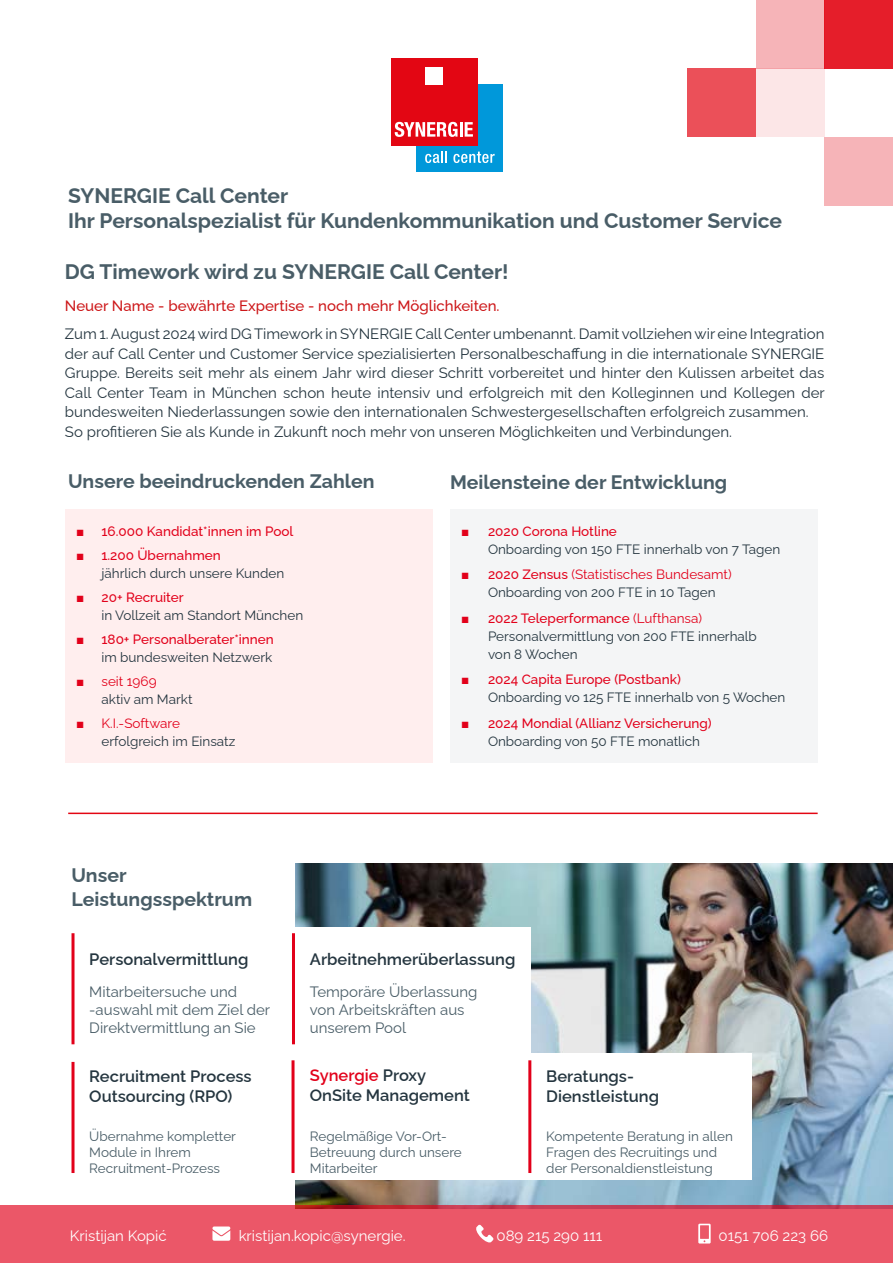
<style>
.page{position:relative;width:893px;height:1263px;background:#fff}
.page>*{position:absolute;margin:0;border:0;box-sizing:border-box;transform-origin:0 0}
.t1{font:700 21px/25.2px "Raleway";color:#495d67}
.t2{font:700 19.5px/23.4px "Raleway";color:#495d67}
.t3{font:600 16.5px/19.8px "Raleway";color:#24353f}
.t4{font:15px/19.5px "Raleway";color:#24353f}
.t5{font:15px/18px "Raleway";color:#495d67}
.t6{font:15px "Raleway";color:#fff}
.t7{font:500 15px "Raleway";color:#cd1719}
.t8{font:13.5px/18px "Raleway";color:#24353f}
.t9{font:13.5px/16.2px "Raleway";color:#495d67}
.t10{font:500 13.5px/18px "Raleway";color:#e2001a}
.s1{font-family:"Arial";font-weight:400}
.s2{font-family:"Arial";color:#e2001a}
.s3{font-weight:500;color:#e2001a}
.s4{font-weight:400;color:#24353f}
.s5{color:#e2001a}
</style>
<div class="page">
<img style="left:296px;top:864px;width:597px;height:341px">
<div style="left:76px;top:1053px;width:675px;height:126px;background:#fff"></div>
<div style="left:73px;top:928px;width:458px;height:132px;background:#fff"></div>
<div style="left:65px;top:509px;width:367px;height:254px;background:#fee"></div>
<div style="left:0;top:1205px;width:893px;height:58px;background:#eb5768"></div>
<hr style="left:72px;top:933px;width:3px;height:111px;background:#e2001a">
<hr style="left:292px;top:933px;width:3px;height:111px;background:#e2001a">
<hr style="left:72px;top:1062px;width:3px;height:111px;background:#e2001a">
<hr style="left:292px;top:1060px;width:3px;height:113px;background:#e2001a">
<hr style="left:528px;top:1060px;width:3px;height:113px;background:#e2001a">
<div style="left:450px;top:509px;width:367px;height:254px;background:#f4f5f6"></div>
<svg style="left:476px;top:1224px;width:18px;height:19px"></svg>
<svg style="left:698px;top:1224px;width:13px;height:19px"></svg>
<svg style="left:212px;top:1226px;width:18px;height:15px"></svg>
<div style="left:416px;top:84px;width:87px;height:88px;background:#0098da"></div>
<div style="left:391px;top:58px;width:86px;height:87px;background:#e30613"></div>
<div style="left:425px;top:67px;width:17px;height:17px;background:#fff"></div>
<svg style="left:395px;top:122px;width:78px;height:15px"></svg>
<svg style="left:425px;top:151px;width:22px;height:12px"></svg>
<svg style="left:453px;top:152px;width:42px;height:11px"></svg>
<hr style="left:68px;top:813px;width:750px;height:1px;background:#e30613">
<div style="left:824px;top:0;width:69px;height:69px;background:#e51e2a"></div>
<div style="left:687px;top:69px;width:69px;height:68px;background:#eb5059"></div>
<div style="left:756px;top:69px;width:68px;height:68px;background:#fce6e7"></div>
<div style="left:756px;top:0;width:68px;height:69px;background:#f6b4b8"></div>
<div style="left:824px;top:137px;width:69px;height:69px;background:#f6b4b8"></div>
<h1 class="t1" style="left:68px;top:181px;width:716px">SYNERGIE Call Center<br>Ihr Personalspezialist für Kundenkommunikation und Customer Service</h1>
<h1 class="t1" style="left:65px;top:257px;width:445px">DG Timework wird zu SYNERGIE Call Center!</h1>
<p class="t7" style="left:65px;top:293px;width:436px">Neuer Name - bewährte Expertise - noch mehr Möglichkeiten.</p>
<p class="t4" style="left:65px;top:322px;width:761px">Zum 1. August 2024 wird DG Timework in SYNERGIE Call Center umbenannt. Damit vollziehen wir eine Integration der auf Call Center und Customer Service spezialisierten Personalbeschaffung in die internationale SYNERGIE Gruppe. Bereits seit mehr als einem Jahr wird dieser Schritt vorbereitet und hinter den Kulissen arbeitet das Call Center Team in München schon heute intensiv und erfolgreich mit den Kolleginnen und Kollegen der bundesweiten Niederlassungen sowie den internationalen Schwestergesellschaften erfolgreich zusammen.<br>So profitieren Sie als Kunde in Zukunft noch mehr von unseren Möglichkeiten und Verbindungen.</p>
<h2 class="t2" style="left:68px;top:467px;width:308px">Unsere beeindruckenden Zahlen</h2>
<p class="t10" style="left:76px;top:520px;width:219px"><span class="s1">■</span> 16.000 Kandidat*innen im Pool</p>
<p class="t8" style="left:102px;top:544px;width:184px;text-indent:-26px"><span class="s2">■</span> <span class="s3">1.200 Übernahmen<br></span>jährlich durch unsere Kunden</p>
<p class="t8" style="left:102px;top:586px;width:203px;text-indent:-26px"><span class="s2">■</span> <span class="s3">20+ Recruiter<br></span>in Vollzeit am Standort München</p>
<p class="t10" style="left:76px;top:628px;width:199px;text-align:right"><span class="s1">■</span> 180+ Personalberater*innen <span class="s4">im bundesweiten Netzwerk</span></p>
<p class="t8" style="left:102px;top:670px;width:93px;text-indent:-26px"><span class="s2">■</span> <span class="s5">seit 1969<br></span>aktiv am Markt</p>
<p class="t8" style="left:102px;top:712px;width:135px;text-indent:-26px"><span class="s2">■</span> <span class="s5">K.I.-Software </span>erfolgreich im Einsatz</p>
<h2 class="t2" style="left:72px;top:861px;width:182px">Unser<br>Leistungsspektrum</h2>
<h2 class="t2" style="left:450px;top:469px;width:279px">Meilensteine der Entwicklung</h2>
<p class="t8" style="left:488px;top:520px;width:294px;text-indent:-27px"><span class="s2">■</span> <span class="s3">2020 Corona Hotline<br></span>Onboarding von 150 FTE innerhalb von 7 Tagen</p>
<p class="t8" style="left:488px;top:564px;width:245px;text-indent:-27px"><span class="s2">■</span> <span class="s3">2020 Zensus</span> <span class="s5">(Statistisches Bundesamt)<br></span>Onboarding von 200 FTE in 10 Tagen</p>
<p class="t8" style="left:488px;top:607px;width:270px;text-indent:-27px"><span class="s2">■</span> <span class="s3">2022 Teleperformance</span> <span class="s5">(Lufthansa)<br></span>Personalvermittlung von 200 FTE innerhalb von 8 Wochen</p>
<p class="t8" style="left:488px;top:669px;width:299px;text-indent:-27px"><span class="s2">■</span> <span class="s3">2024 Capita Europe (Postbank)<br></span>Onboarding vo 125 FTE innerhalb von 5 Wochen</p>
<p class="t10" style="left:488px;top:712px;width:225px;text-indent:-27px"><span class="s1">■</span> 2024 Mondial (Allianz Versicherung)<br><span class="s4">Onboarding von 50 FTE monatlich</span></p>
<p class="t3" style="left:89px;top:947px;width:161px">Personalvermittlung</p>
<p class="t5" style="left:89px;top:981px;width:182px">Mitarbeitersuche und -auswahl mit dem Ziel der<br>Direktvermittlung an Sie</p>
<p class="t3" style="left:310px;top:947px;width:207px">Arbeitnehmerüberlassung</p>
<p class="t5" style="left:310px;top:981px;width:169px">Temporäre Überlassung von Arbeitskräften aus unserem Pool</p>
<p class="t3" style="left:310px;top:1063px;width:161px"><span class="s5">Synergie</span> Proxy<br>OnSite Management</p>
<p class="t3" style="left:546px;top:1064px;width:114px">Beratungs-<br>Dienstleistung</p>
<p class="t9" style="left:546px;top:1126px;width:188px">Kompetente Beratung in allen<br>Fragen des Recruitings und der Personaldienstleistung</p>
<p class="t3" style="left:89px;top:1064px;width:164px">Recruitment Process<br>Outsourcing (RPO)</p>
<p class="t9" style="left:89px;top:1126px;width:148px">Übernahme kompletter<br>Module in Ihrem<br>Recruitment-Prozess</p>
<p class="t9" style="left:310px;top:1126px;width:153px">Regelmäßige Vor-Ort-<br>Betreuung durch unsere<br>Mitarbeiter</p>
<p class="t6" style="left:70px;top:1223px;width:98px">Kristijan Kopić</p>
<p class="t6" style="left:239px;top:1223px;width:168px">kristijan.kopic@synergie.</p>
<p class="t6" style="left:497px;top:1223px;width:107px">089 215 290 111</p>
<p class="t6" style="left:719px;top:1223px;width:111px">0151 706 223 66</p>
</div>
